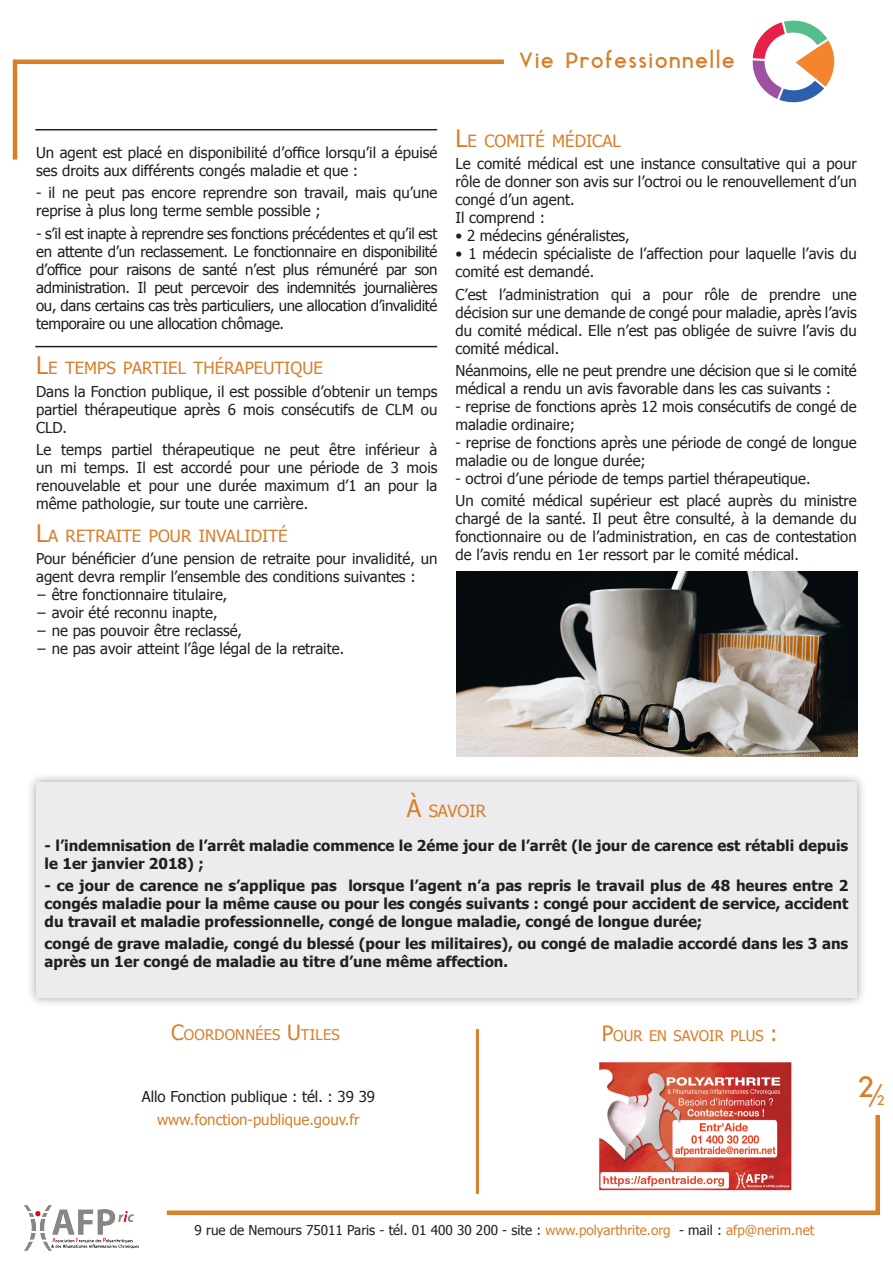
<style>
.page{position:relative;width:893px;height:1263px;background:#fff}
.page>*{position:absolute;margin:0;border:0;box-sizing:border-box;transform-origin:0 0}
.t1{font:28.5px "Aqua Grotesque";color:#d87f2a}
.t2{font:21px "Aqua Grotesque";color:#d87f2a}
.t3{font:16.8px "Tahoma";color:#d87f2a}
.t4{font:15px/18px "Tahoma";color:#231f20}
.t5{font:700 15px/18px "Tahoma";color:#231f20}
.t6{font:15px "Tahoma";color:#d87f2a}
.t7{font:14.7px "Tahoma";letter-spacing:.015em;color:#d87f2a}
.t8{font:13.5px "Tahoma";color:#231f20}
.t9{font:13.5px "Aqua Grotesque";color:#d87f2a}
.s1{font-size:24px}
.s2{font-size:21px}
.s3{color:#d87f2a}
</style>
<div class="page">
<hr style="left:13px;top:60px;width:491px;height:4px;background:#d87f2a">
<hr style="left:13px;top:60px;width:4px;height:100px;background:#d87f2a">
<div style="left:26px;top:773px;width:841px;height:235px;background:#231f20;opacity:.4"></div>
<div style="left:36px;top:782px;width:821px;height:216px;background:#ececee"></div>
<img style="left:456px;top:572px;width:402px;height:185px">
<img style="left:599px;top:1062px;width:193px;height:129px">
<hr style="left:476px;top:1029px;width:3px;height:165px;background:#d87f2a">
<hr style="left:35px;top:129px;width:402px;height:1px;background:#231f20">
<hr style="left:35px;top:346px;width:402px;height:1px;background:#231f20">
<div style="left:167px;top:1210px;width:713px;height:5px;background:#d87f2a"></div>
<div style="left:875px;top:1115px;width:5px;height:100px;background:#d87f2a"></div>
<img style="left:24px;top:1205px;width:114px;height:45px">
<svg style="left:752px;top:20px;width:83px;height:83px"></svg>
<h2 class="t2" style="left:518px;top:50px;width:219px">Vie Professionnelle</h2>
<p class="t4" style="left:36px;top:143px;width:403px">Un agent est placé en disponibilité d’office lorsqu’il a épuisé ses droits aux différents congés maladie et que :</p>
<p class="t4" style="left:36px;top:183px;width:403px">- il ne peut pas encore reprendre son travail, mais qu’une reprise à plus long terme semble possible ;</p>
<p class="t4" style="left:36px;top:223px;width:403px;text-align:justify">- s’il est inapte à reprendre ses fonctions précédentes et qu’il est en attente d’un reclassement. Le fonctionnaire en disponibilité d’office pour raisons de santé n’est plus rémunéré par son administration. Il peut percevoir des indemnités journalières ou, dans certains cas très particuliers, une allocation d’invalidité temporaire ou une allocation chômage.</p>
<p class="t3" style="left:36px;top:357px;width:288px"><span class="s1">L</span>E TEMPS PARTIEL THÉRAPEUTIQUE</p>
<p class="t4" style="left:36px;top:382px;width:403px;text-align:justify">Dans la Fonction publique, il est possible d’obtenir un temps partiel thérapeutique après 6 mois consécutifs de CLM ou CLD.</p>
<p class="t4" style="left:36px;top:440px;width:403px;text-align:justify">Le temps partiel thérapeutique ne peut être inférieur à un mi temps. Il est accordé pour une période de 3 mois renouvelable et pour une durée maximum d’1 an pour la même pathologie, sur toute une carrière.</p>
<p class="t3" style="left:36px;top:525px;width:253px"><span class="s1">L</span>A RETRAITE POUR INVALIDITÉ</p>
<p class="t4" style="left:36px;top:549px;width:403px">Pour bénéficier d’une pension de retraite pour invalidité, un agent devra remplir l’ensemble des conditions suivantes :<br>− être fonctionnaire titulaire,<br>− avoir été reconnu inapte,<br>− ne pas pouvoir être reclassé,<br>− ne pas avoir atteint l’âge légal de la retraite.</p>
<p class="t3" style="left:455px;top:130px;width:166px"><span class="s1">L</span>E COMITÉ MÉDICAL</p>
<p class="t4" style="left:455px;top:154px;width:403px">Le comité médical est une instance consultative qui a pour rôle de donner son avis sur l’octroi ou le renouvellement d’un congé d’un agent.<br>Il comprend :</p>
<p class="t4" style="left:455px;top:226px;width:176px">• 2 médecins généralistes,</p>
<p class="t4" style="left:455px;top:244px;width:403px">• 1 médecin spécialiste de l’affection pour laquelle l’avis du comité est demandé.</p>
<p class="t4" style="left:455px;top:284px;width:403px;text-align:justify">C’est l’administration qui a pour rôle de prendre une décision sur une demande de congé pour maladie, après l’avis du comité médical. Elle n’est pas obligée de suivre l’avis du comité médical.</p>
<p class="t4" style="left:455px;top:361px;width:403px">Néanmoins, elle ne peut prendre une décision que si le comité médical a rendu un avis favorable dans les cas suivants :</p>
<p class="t4" style="left:455px;top:397px;width:403px">- reprise de fonctions après 12 mois consécutifs de congé de maladie ordinaire;</p>
<p class="t4" style="left:455px;top:433px;width:403px">- reprise de fonctions après une période de congé de longue maladie ou de longue durée;</p>
<p class="t4" style="left:455px;top:466px;width:403px;line-height:22.2px">- octroi d’une période de temps partiel thérapeutique.<br>Un comité médical supérieur est placé auprès du ministre</p>
<p class="t4" style="left:455px;top:509px;width:403px;text-align:justify">chargé de la santé. Il peut être consulté, à la demande du fonctionnaire ou de l’administration, en cas de contestation de l’avis rendu en 1er ressort par le comité médical.</p>
<p class="t3" style="left:407px;top:800px;width:81px"><span class="s1">À</span> SAVOIR</p>
<p class="t5" style="left:45px;top:835px;width:805px">- l’indemnisation de l’arrêt maladie commence le 2éme jour de l’arrêt (le jour de carence est rétabli depuis le 1er janvier 2018) ;</p>
<p class="t5" style="left:45px;top:875px;width:805px;text-align:justify">- ce jour de carence ne s’applique pas lorsque l’agent n’a pas repris le travail plus de 48 heures entre 2 congés maladie pour la même cause ou pour les congés suivants : congé pour accident de service, accident du travail et maladie professionnelle, congé de longue maladie, congé de longue durée;</p>
<p class="t5" style="left:45px;top:934px;width:805px">congé de grave maladie, congé du blessé (pour les militaires), ou congé de maladie accordé dans les 3 ans après un 1er congé de maladie au titre d’une même affection.</p>
<p class="t7" style="left:171px;top:1024px;width:170px"><span class="s2">C</span>OORDONNÉES <span class="s2">U</span>TILES</p>
<p class="t7" style="left:602px;top:1025px;width:178px"><span class="s2">P</span>OUR EN SAVOIR PLUS <span class="s2">:</span></p>
<p class="t4" style="left:142px;top:1087px;width:235px">Allo Fonction publique : tél. : 39 39</p>
<p class="t6" style="left:157px;top:1109px;width:204px">www.fonction-publique.gouv.fr</p>
<p class="t8" style="left:195px;top:1221px;width:621px">9 rue de Nemours 75011 Paris - tél. 01 400 30 200 - site : <span class="s3">www.polyarthrite.org</span> - mail : <span class="s3">afp@nerim.net</span></p>
<h1 class="t1" style="left:857px;top:1072px;width:19px">2</h1>
<p class="t9" style="left:876px;top:1092px;width:10px">2</p>
</div>
